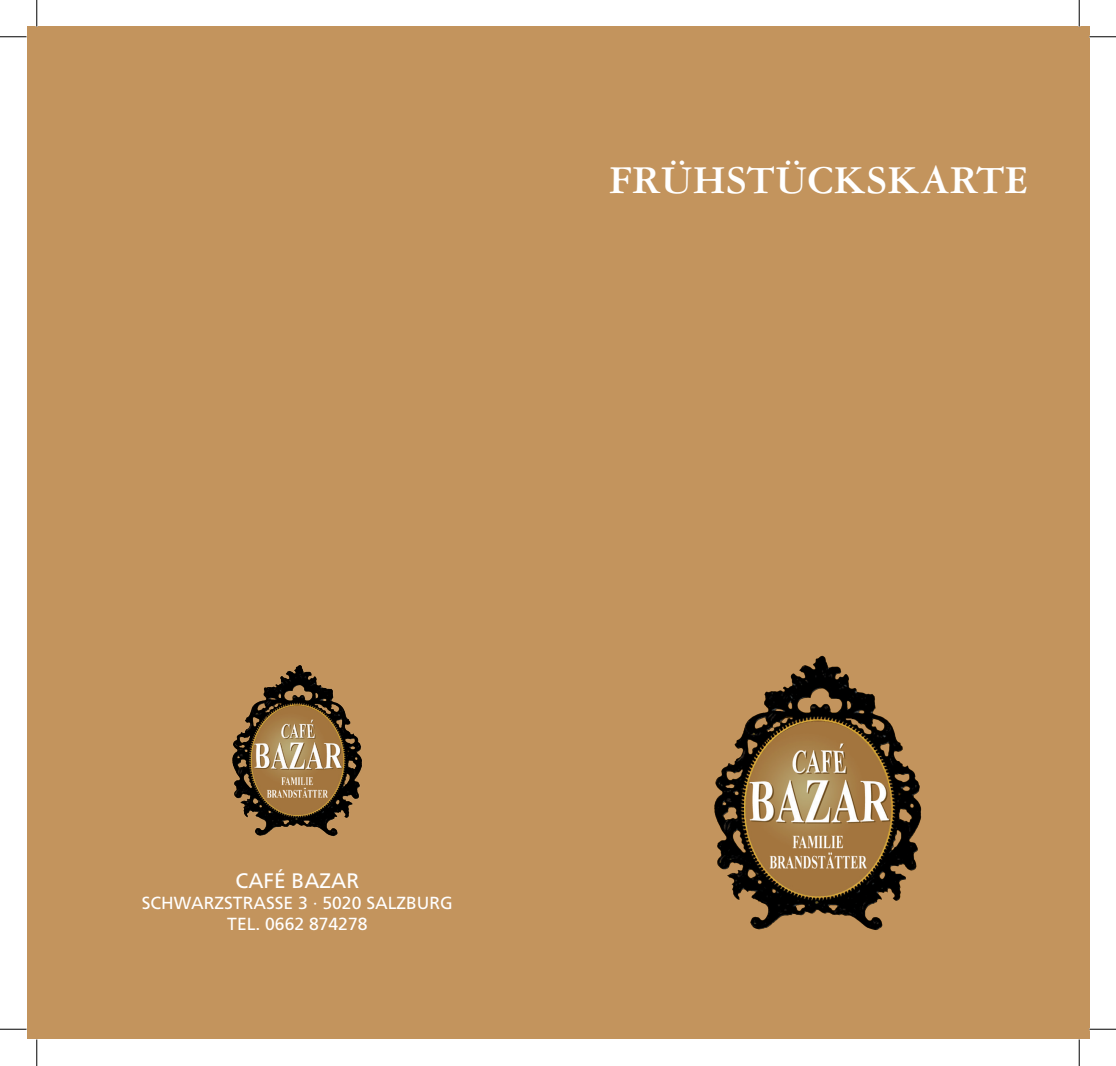
<style>
.page{position:relative;width:1116px;height:1066px;background:#fff}
.page>*{position:absolute;margin:0;border:0;box-sizing:border-box;transform-origin:0 0}
.t1{font:700 42px "Garamond Three";color:#fff}
.t2{font:21px "Frutiger";color:#fff}
.t3{font:17.5px/21px "Frutiger";color:#fff;text-align:center}
</style>
<div class="page">
<div style="left:27px;top:27px;width:1061px;height:1012px;background:#c3945d"></div>
<img style="left:232px;top:665px;width:130px;height:172px">
<img style="left:714px;top:655px;width:208px;height:275px">
<svg style="left:0;top:36px;width:27px;height:2px"></svg>
<svg style="left:1089px;top:36px;width:26px;height:2px"></svg>
<svg style="left:0;top:1028px;width:27px;height:2px"></svg>
<svg style="left:1089px;top:1028px;width:26px;height:2px"></svg>
<svg style="left:36px;top:0;width:2px;height:27px"></svg>
<svg style="left:36px;top:1039px;width:2px;height:27px"></svg>
<svg style="left:1077px;top:0;width:3px;height:27px"></svg>
<svg style="left:1078px;top:1039px;width:2px;height:27px"></svg>
<p class="t1" style="left:609px;top:157px;width:420px">FRÜHSTÜCKSKARTE</p>
<p class="t2" style="left:235px;top:868px;width:125px">CAFÉ BAZAR</p>
<p class="t3" style="left:142px;top:892px;width:312px">SCHWARZSTRASSE 3 · 5020 SALZBURG<br>TEL. 0662 874278</p>
</div>
